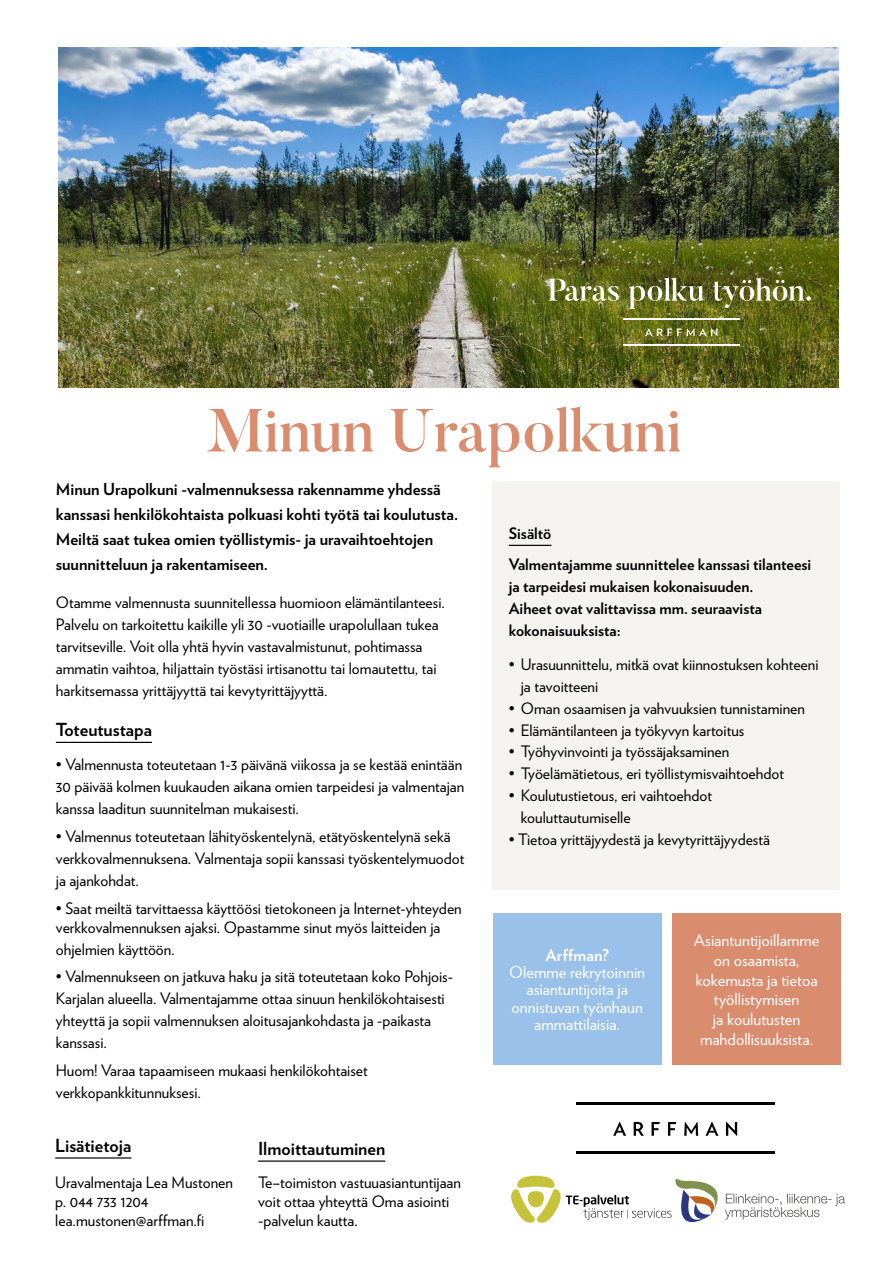
<style>
.page{position:relative;width:893px;height:1263px;background:#fff}
.page>*{position:absolute;margin:0;border:0;box-sizing:border-box;transform-origin:0 0}
.ISO_otsikko{font:500 60.3px "Butler";color:#da8c6f}
.pikkuotsikko{font:700 18px "Verlag";color:#000}
.Leipis{font:700 16.5px/24.9px "Verlag";color:#000}
.leipis_latkko_valkoi{font:16.5px/19.8px "Verlag";color:#fff;text-align:center}
.leipis_laatikko_must{font:700 16.5px "Verlag";color:#fff}
.Leipis-2{font:15.75px/21.9px "Verlag";color:#000}
.Leipis-3{font:700 15.75px/21.9px "Verlag";color:#000}
</style>
<div class="page">
<hr style="left:56px;top:742px;width:96px;height:1px;background:#000">
<hr style="left:258px;top:1160px;width:127px;height:2px;background:#000">
<div style="left:493px;top:913px;width:169px;height:152px;background:#99c1e9"></div>
<div style="left:672px;top:913px;width:169px;height:152px;background:#da8c6f"></div>
<img style="left:58px;top:48px;width:781px;height:340px">
<svg style="left:548px;top:278px;width:263px;height:31px"></svg>
<svg style="left:645px;top:328px;width:73px;height:8px"></svg>
<hr style="left:624px;top:345px;width:116px;height:1px;background:#fff">
<hr style="left:624px;top:318px;width:116px;height:1px;background:#fff">
<svg style="left:725px;top:1194px;width:120px;height:25px"></svg>
<svg style="left:613px;top:1122px;width:124px;height:14px"></svg>
<hr style="left:577px;top:1151px;width:198px;height:3px;background:#000">
<hr style="left:577px;top:1103px;width:198px;height:2px;background:#000">
<svg style="left:511px;top:1176px;width:207px;height:47px"></svg>
<div style="left:492px;top:482px;width:347px;height:408px;background:#f4f3ef"></div>
<hr style="left:509px;top:545px;width:42px;height:1px;background:#000">
<hr style="left:55px;top:1157px;width:76px;height:1px;background:#000">
<p class="ISO_otsikko" style="left:207px;top:392px;width:477px">Minun Urapolkuni</p>
<p class="Leipis" style="left:56px;top:476px;width:404px">Minun Urapolkuni -valmennuksessa rakennamme yhdessä kanssasi henkilökohtaista polkuasi kohti työtä tai koulutusta.<br>Meiltä saat tukea omien työllistymis- ja uravaihtoehtojen suunnitteluun ja rakentamiseen.</p>
<p class="Leipis-2" style="left:56px;top:590px;width:391px">Otamme valmennusta suunnitellessa huomioon elämäntilanteesi.<br>Palvelu on tarkoitettu kaikille yli 30 -vuotiaille urapolullaan tukea tarvitseville. Voit olla yhtä hyvin vastavalmistunut, pohtimassa ammatin vaihtoa, hiljattain työstäsi irtisanottu tai lomautettu, tai harkitsemassa yrittäjyyttä tai kevytyrittäjyyttä.</p>
<p class="pikkuotsikko" style="left:56px;top:716px;width:98px">Toteutustapa</p>
<p class="Leipis-2" style="left:56px;top:753px;width:410px">• Valmennusta toteutetaan 1-3 päivänä viikossa ja se kestää enintään<br>30 päivää kolmen kuukauden aikana omien tarpeidesi ja valmentajan kanssa laaditun suunnitelman mukaisesti.</p>
<p class="Leipis-2" style="left:56px;top:824px;width:410px">• Valmennus toteutetaan lähityöskentelynä, etätyöskentelynä sekä verkkovalmennuksena. Valmentaja sopii kanssasi työskentelymuodot ja ajankohdat.</p>
<p class="Leipis-2" style="left:56px;top:898px;width:407px;line-height:18.9px">• Saat meiltä tarvittaessa käyttöösi tietokoneen ja Internet-yhteyden verkkovalmennuksen ajaksi. Opastamme sinut myös laitteiden ja</p>
<p class="Leipis-2" style="left:56px;top:937px;width:121px">ohjelmien käyttöön.</p>
<p class="Leipis-2" style="left:56px;top:965px;width:399px">• Valmennukseen on jatkuva haku ja sitä toteutetaan koko Pohjois-Karjalan alueella. Valmentajamme ottaa sinuun henkilökohtaisesti yhteyttä ja sopii valmennuksen aloitusajankohdasta ja -paikasta kanssasi.</p>
<p class="Leipis-2" style="left:56px;top:1058px;width:313px">Huom! Varaa tapaamiseen mukaasi henkilökohtaiset verkkopankkitunnuksesi.</p>
<p class="pikkuotsikko" style="left:55px;top:1131px;width:78px">Lisätietoja</p>
<p class="Leipis-2" style="left:55px;top:1171px;width:179px">Uravalmentaja Lea Mustonen</p>
<p class="Leipis-2" style="left:55px;top:1189px;width:95px">p. 044 733 1204</p>
<p class="Leipis-2" style="left:55px;top:1208px;width:151px">lea.mustonen@arffman.fi</p>
<p class="pikkuotsikko" style="left:258px;top:1134px;width:129px">Ilmoittautuminen</p>
<p class="Leipis-2" style="left:258px;top:1171px;width:204px">Te–toimiston vastuuasiantuntijaan</p>
<p class="Leipis-2" style="left:258px;top:1189px;width:193px">voit ottaa yhteyttä Oma asiointi</p>
<p class="Leipis-2" style="left:258px;top:1208px;width:101px">-palvelun kautta.</p>
<p class="Leipis-3" style="left:509px;top:522px;width:44px">Sisältö</p>
<p class="Leipis-3" style="left:509px;top:553px;width:304px">Valmentajamme suunnittelee kanssasi tilanteesi ja tarpeidesi mukaisen kokonaisuuden.<br>Aiheet ovat valittavissa mm. seuraavista kokonaisuuksista:</p>
<p class="Leipis-2" style="left:521px;top:652px;width:299px;text-indent:-12px">• Urasuunnittelu, mitkä ovat kiinnostuksen kohteeni ja tavoitteeni</p>
<p class="Leipis-2" style="left:509px;top:696px;width:298px">• Oman osaamisen ja vahvuuksien tunnistaminen</p>
<p class="Leipis-2" style="left:509px;top:718px;width:237px">• Elämäntilanteen ja työkyvyn kartoitus</p>
<p class="Leipis-2" style="left:509px;top:740px;width:222px">• Työhyvinvointi ja työssäjaksaminen</p>
<p class="Leipis-2" style="left:509px;top:762px;width:277px">• Työelämätietous, eri työllistymisvaihtoehdot</p>
<p class="Leipis-2" style="left:521px;top:784px;width:193px;text-indent:-12px">• Koulutustietous, eri vaihtoehdot kouluttautumiselle</p>
<p class="Leipis-2" style="left:509px;top:828px;width:263px">• Tietoa yrittäjyydestä ja kevytyrittäjyydestä</p>
<p class="leipis_laatikko_must" style="left:546px;top:942px;width:65px">Arffman?</p>
<p class="leipis_latkko_valkoi" style="left:509px;top:963px;width:137px;line-height:17.1px">Olemme rekrytoinnin asiantuntijoita ja onnistuvan työnhaun ammattilaisia.</p>
<p class="leipis_latkko_valkoi" style="left:694px;top:929px;width:127px">Asiantuntijoillamme on osaamista, kokemusta ja tietoa työllistymisen<br>ja koulutusten mahdollisuuksista.</p>
</div>
